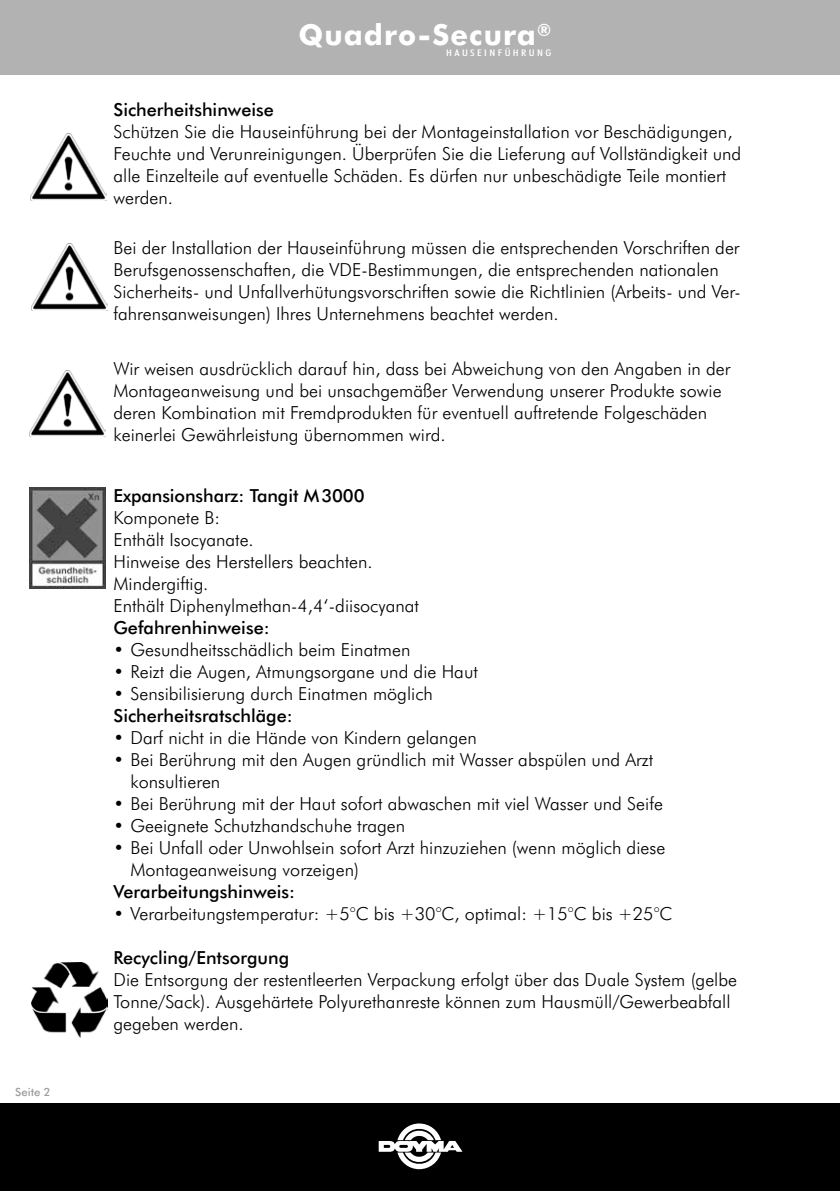
<style>
.page{position:relative;width:840px;height:1191px;background:#fff}
.page>*{position:absolute;margin:0;border:0;box-sizing:border-box;transform-origin:0 0}
.t1{font:800 29px "Futura BT";letter-spacing:.035em;color:#fff}
.t2{font:300 18px/22px "Futura BT";color:#000}
.t3{font:500 18px "Futura BT";color:#000}
.t4{font:500 11.4px "Futura BT";color:#9d9d9d}
.t5{font:500 condensed 9.2px "Futura BT";letter-spacing:.2em;color:#fff;scale:1.3 1}
</style>
<div class="page">
<div style="left:0;top:0;width:839px;height:75px;background:#b2b2b2"></div>
<div style="left:0;top:1103px;width:839px;height:88px;background:#000"></div>
<svg style="left:378px;top:1123px;width:84px;height:46px"></svg>
<img style="left:30px;top:133px;width:76px;height:67px">
<img style="left:32px;top:962px;width:76px;height:76px">
<img style="left:29px;top:488px;width:76px;height:100px">
<img style="left:31px;top:244px;width:76px;height:66px">
<img style="left:29px;top:370px;width:76px;height:67px">
<p class="t4" style="left:15px;top:1084px;width:37px">Seite 2</p>
<h1 class="t1" style="left:298px;top:14px;width:254px">Quadro-Secura<sup>®</sup></h1>
<p class="t5" style="left:446px;top:47px;width:82px">HAUSEINFÜHRUNG</p>
<p class="t3" style="left:113px;top:97px;width:162px">Sicherheitshinweise</p>
<p class="t2" style="left:113px;top:120px;width:629px">Schützen Sie die Hauseinführung bei der Montageinstallation vor Beschädigungen, Feuchte und Verunreinigungen. Überprüfen Sie die Lieferung auf Vollständigkeit und alle Einzelteile auf eventuelle Schäden. Es dürfen nur unbeschädigte Teile montiert werden.</p>
<p class="t2" style="left:113px;top:236px;width:628px">Bei der Installation der Hauseinführung müssen die entsprechenden Vorschriften der Berufsgenossenschaften, die VDE-Bestimmungen, die entsprechenden nationalen Sicherheits- und Unfallverhütungsvorschriften sowie die Richtlinien (Arbeits- und Ver&shy;fahrensanweisungen) Ihres Unternehmens beachtet werden.</p>
<p class="t2" style="left:113px;top:357px;width:618px">Wir weisen ausdrücklich darauf hin, dass bei Abweichung von den Angaben in der Montageanweisung und bei unsachgemäßer Verwendung unserer Produkte sowie deren Kombination mit Fremdprodukten für eventuell auftretende Folgeschäden keinerlei Gewährleistung übernommen wird.</p>
<p class="t3" style="left:113px;top:482px;width:252px">Expansionsharz: Tangit M3000</p>
<p class="t2" style="left:113px;top:506px;width:307px">Komponete B:<br>Enthält Isocyanate.<br>Hinweise des Herstellers beachten.<br>Mindergiftig.<br>Enthält Diphenylmethan-4,4‘-diisocyanat</p>
<p class="t3" style="left:113px;top:614px;width:157px">Gefahrenhinweise:</p>
<p class="t2" style="left:113px;top:638px;width:298px">• Gesundheitsschädlich beim Einatmen</p>
<p class="t2" style="left:113px;top:660px;width:366px">• Reizt die Augen, Atmungsorgane und die Haut</p>
<p class="t2" style="left:113px;top:682px;width:321px">• Sensibilisierung durch Einatmen möglich</p>
<p class="t3" style="left:113px;top:702px;width:180px">Sicherheitsratschläge:</p>
<p class="t2" style="left:113px;top:726px;width:364px">• Darf nicht in die Hände von Kindern gelangen</p>
<p class="t2" style="left:130px;top:748px;width:524px;text-indent:-17px">• Bei Berührung mit den Augen gründlich mit Wasser abspülen und Arzt konsultieren</p>
<p class="t2" style="left:113px;top:792px;width:550px">• Bei Berührung mit der Haut sofort abwaschen mit viel Wasser und Seife</p>
<p class="t2" style="left:113px;top:814px;width:293px">• Geeignete Schutzhandschuhe tragen</p>
<p class="t2" style="left:130px;top:836px;width:536px;text-indent:-17px">• Bei Unfall oder Unwohlsein sofort Arzt hinzuziehen (wenn möglich diese<br>Montageanweisung vorzeigen)</p>
<p class="t3" style="left:113px;top:878px;width:183px">Verarbeitungshinweis:</p>
<p class="t2" style="left:113px;top:902px;width:560px">• Verarbeitungstemperatur: +5°C bis +30°C, optimal: +15°C bis +25°C</p>
<p class="t3" style="left:113px;top:944px;width:177px">Recycling/Entsorgung</p>
<p class="t2" style="left:113px;top:968px;width:624px">Die Entsorgung der restentleerten Verpackung erfolgt über das Duale System (gelbe<br>Tonne/Sack). Ausgehärtete Polyurethanreste können zum Hausmüll/Gewerbeabfall gegeben werden.</p>
</div>
